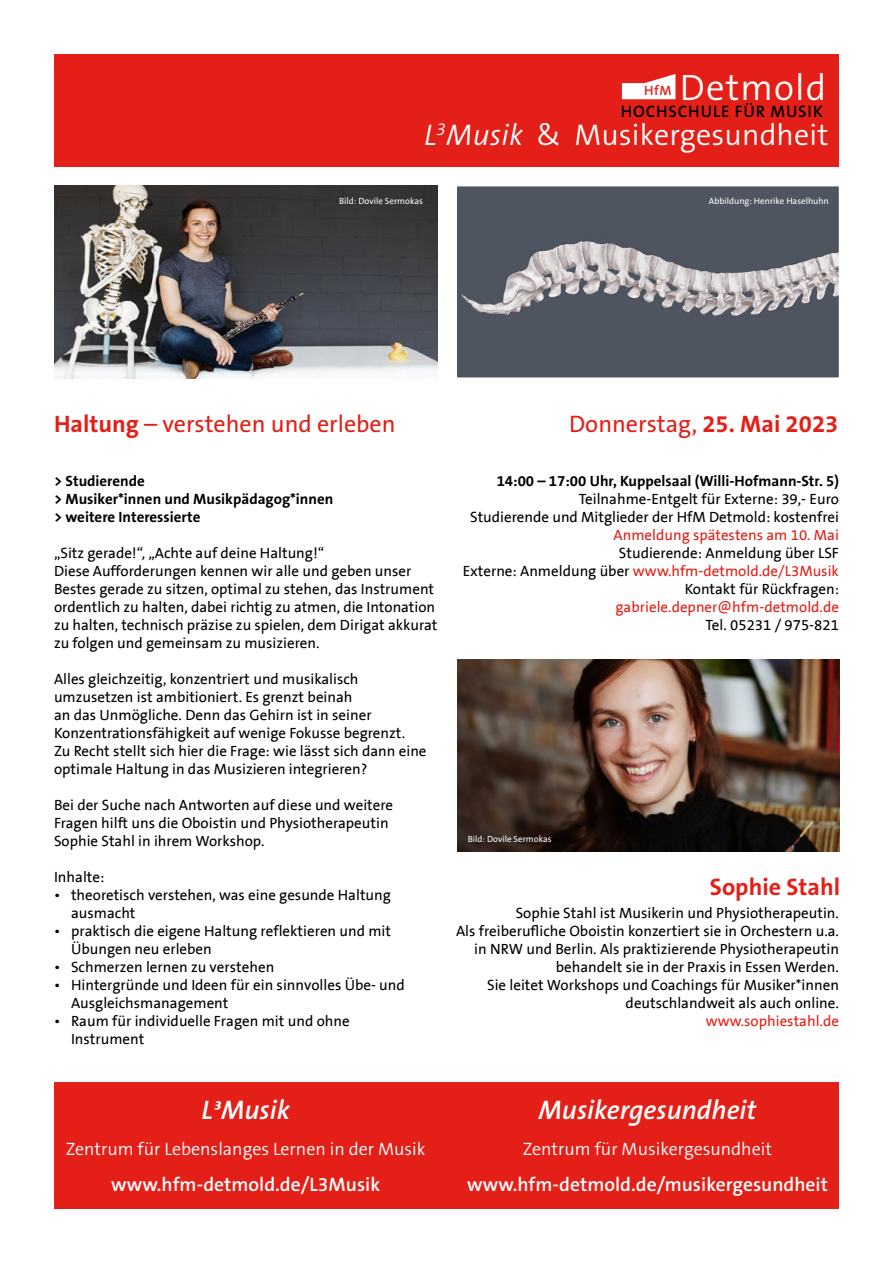
<style>
.page{position:relative;width:893px;height:1263px;background:#fff}
.page>*{position:absolute;margin:0;border:0;box-sizing:border-box;transform-origin:0 0}
.t1{font:300 36.75px "The Sans B W4";letter-spacing:.03em;color:#fff}
.t2{font:300 30px "The Sans B W4";letter-spacing:.005em;color:#fff}
.t3{font:italic 600 27px "The Sans B W6";color:#fff}
.t4{font:24px "The Sans B W5 Plain";color:#e41f17}
.t5{font:700 24px "The Sans B W7";color:#e41f17}
.t6{font:600 19.5px "The Sans B W6";color:#fff}
.t7{font:300 18px "The Sans B W4";color:#fff}
.t8{font:600 16.65px "The Sans B W6";letter-spacing:.05em;color:#000}
.t9{font:15px/18px "The Sans B5 Plain";color:#000}
.t10{font:15px "The Sans B5 Plain";color:#e41f17}
.t11{font:700 15px/18px "The Sans B W7";color:#000}
.t12{font:700 15px "The Sans B7";color:#000}
.t13{font:600 13.65px "The Sans B W6";color:#e41f17}
.t14{font:9px "The Sans B W5 Plain";color:#fff}
.s1{font-style:italic}
.s2{font-family:"The Sans B W7";font-weight:700}
.s3{color:#e41f17}
</style>
<div class="page">
<img style="left:457px;top:659px;width:382px;height:193px">
<div style="left:456px;top:186px;width:383px;height:192px;background:#4e5460"></div>
<img style="left:461px;top:241px;width:376px;height:75px">
<div style="left:455px;top:185px;width:385px;height:194px;border:2px solid #fff"></div>
<div style="left:54px;top:1082px;width:785px;height:127px;background:#e41f17"></div>
<div style="left:54px;top:54px;width:785px;height:112px;background:#e41f17"></div>
<svg style="left:622px;top:74px;width:53px;height:25px"></svg>
<img style="left:55px;top:186px;width:382px;height:192px">
<h1 class="t1" style="left:680px;top:63px;width:148px">Detmold</h1>
<p class="t8" style="left:621px;top:101px;width:204px">HOCHSCHULE FÜR MUSIK</p>
<p class="t13" style="left:644px;top:82px;width:29px">HfM</p>
<h2 class="t2" style="left:424px;top:115px;width:406px"><span class="s1">L</span><sup>3</sup><span class="s1">Musik</span> &amp; Musikergesundheit</h2>
<p class="t14" style="left:339px;top:195px;width:85px">Bild: Dovile Sermokas</p>
<p class="t14" style="left:709px;top:195px;width:121px">Abbildung: Henrike Haselhuhn</p>
<h3 class="t4" style="left:54px;top:408px;width:343px"><span class="s2">Haltung</span> – verstehen und erleben</h3>
<p class="t11" style="left:54px;top:472px;width:281px">&gt; Studierende<br>&gt; Musiker*innen und Musikpädagog*innen &gt; weitere Interessierte</p>
<p class="t9" style="left:54px;top:544px;width:385px">„Sitz gerade!“, „Achte auf deine Haltung!“<br>Diese Aufforderungen kennen wir alle und geben unser Bestes gerade zu sitzen, optimal zu stehen, das Instrument ordentlich zu halten, dabei richtig zu atmen, die Intonation zu halten, technisch präzise zu spielen, dem Dirigat akkurat zu folgen und gemeinsam zu musizieren.</p>
<p class="t9" style="left:54px;top:670px;width:374px">Alles gleichzeitig, konzentriert und musikalisch umzusetzen ist ambitioniert. Es grenzt beinah<br>an das Unmögliche. Denn das Gehirn ist in seiner Konzentrationsfähigkeit auf wenige Fokusse begrenzt.<br>Zu Recht stellt sich hier die Frage: wie lässt sich dann eine optimale Haltung in das Musizieren integrieren?</p>
<p class="t9" style="left:54px;top:796px;width:341px">Bei der Suche nach Antworten auf diese und weitere<br>Fragen hilft uns die Oboistin und Physiotherapeutin<br>Sophie Stahl in ihrem Workshop.</p>
<p class="t9" style="left:54px;top:868px;width:52px">Inhalte:</p>
<p class="t9" style="left:71px;top:886px;width:321px;text-indent:-17px">• theoretisch verstehen, was eine gesunde Haltung ausmacht</p>
<p class="t9" style="left:71px;top:922px;width:322px;text-indent:-17px">• praktisch die eigene Haltung reflektieren und mit<br>Übungen neu erleben</p>
<p class="t9" style="left:54px;top:958px;width:222px">• Schmerzen lernen zu verstehen</p>
<p class="t9" style="left:71px;top:976px;width:335px;text-indent:-17px">• Hintergründe und Ideen für ein sinnvolles Übe- und<br>Ausgleichsmanagement</p>
<p class="t9" style="left:71px;top:1012px;width:280px;text-indent:-17px">• Raum für individuelle Fragen mit und ohne<br>Instrument</p>
<h3 class="t4" style="left:569px;top:408px;width:271px">Donnerstag, <span class="s2">25. Mai 2023</span></h3>
<p class="t12" style="left:497px;top:471px;width:344px">14:00 – 17:00 Uhr, Kuppelsaal (Willi-Hofmann-Str. 5)</p>
<p class="t9" style="left:470px;top:490px;width:370px;text-align:right">Teilnahme-Entgelt für Externe: 39,- Euro<br>Studierende und Mitglieder der HfM Detmold: kostenfrei</p>
<p class="t10" style="left:613px;top:525px;width:227px">Anmeldung spätestens am 10. Mai</p>
<p class="t9" style="left:463px;top:544px;width:378px;text-align:right">Studierende: Anmeldung über LSF<br>Externe: Anmeldung über <span class="s3">www.hfm-detmold.de/L3Musik<br></span>Kontakt für Rückfragen:</p>
<p class="t10" style="left:615px;top:597px;width:225px">gabriele.depner@hfm-detmold.de</p>
<p class="t9" style="left:706px;top:616px;width:135px">Tel. 05231 / 975-821</p>
<p class="t14" style="left:468px;top:833px;width:85px">Bild: Dovile Sermokas</p>
<h3 class="t5" style="left:710px;top:871px;width:132px">Sophie Stahl</h3>
<p class="t9" style="left:456px;top:904px;width:384px;text-align:right">Sophie Stahl ist Musikerin und Physiotherapeutin.<br>Als freiberufliche Oboistin konzertiert sie in Orchestern u.a. in NRW und Berlin. Als praktizierende Physiotherapeutin behandelt sie in der Praxis in Essen Werden.<br>Sie leitet Workshops und Coachings für Musiker*innen deutschlandweit als auch online.</p>
<p class="t10" style="left:706px;top:1011px;width:135px">www.sophiestahl.de</p>
<h3 class="t3" style="left:202px;top:1093px;width:90px">L³Musik</h3>
<p class="t7" style="left:66px;top:1137px;width:361px">Zentrum für Lebenslanges Lernen in der Musik</p>
<h3 class="t6" style="left:111px;top:1171px;width:271px">www.hfm-detmold.de/L3Musik</h3>
<h3 class="t3" style="left:538px;top:1093px;width:219px">Musikergesundheit</h3>
<p class="t7" style="left:523px;top:1137px;width:251px">Zentrum für Musikergesundheit</p>
<h3 class="t6" style="left:467px;top:1171px;width:362px">www.hfm-detmold.de/musikergesundheit</h3>
</div>
